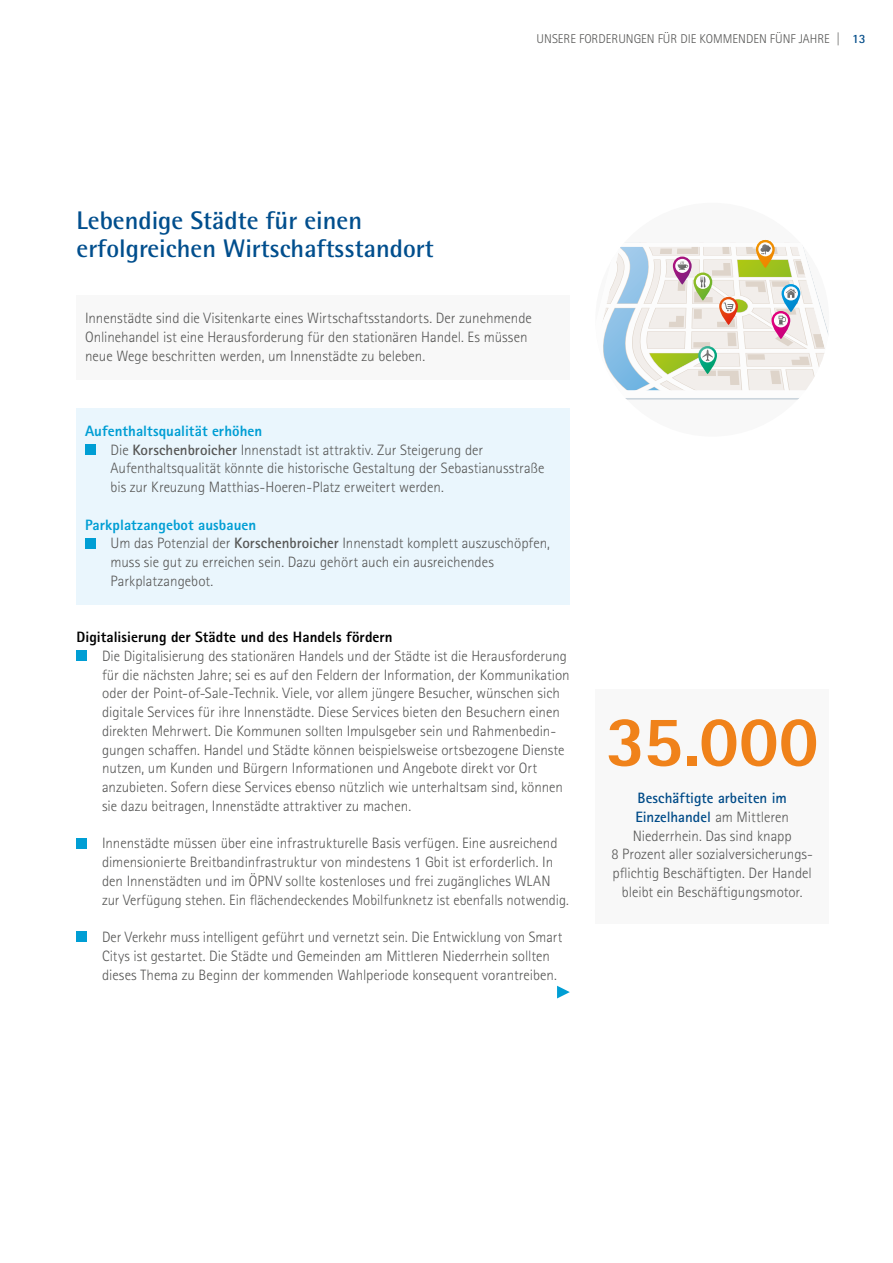
<style>
.page{position:relative;width:893px;height:1263px;background:#fff}
.page>*{position:absolute;margin:0;border:0;box-sizing:border-box;transform-origin:0 0}
.t1{font:800 72px "Rotis Sans Serif Pro";color:#f0821a}
.t2{font:700 25.5px/28.5px "Rotis Semi Sans Pro";color:#004e8d}
.t3{font:300 15px/18.8px "Rotis Sans Serif Pro";color:#575756}
.t4{font:800 15px "Rotis Sans Serif Pro";letter-spacing:.005em;color:#000}
.t5{font:300 12.75px "Rotis Sans Serif Pro";color:#575756}
.s1{font-weight:700;color:#004b88}
.s2{font-weight:800;color:#009ed4}
.s3{font-weight:700}
</style>
<div class="page">
<div style="left:77px;top:295px;width:493px;height:85px;background:#f8f8f8"></div>
<div style="left:77px;top:650px;width:10px;height:11px;background:#009ed4"></div>
<div style="left:77px;top:838px;width:10px;height:10px;background:#009ed4"></div>
<div style="left:77px;top:931px;width:10px;height:11px;background:#009ed4"></div>
<svg style="left:557px;top:986px;width:13px;height:12px"></svg>
<div style="left:595px;top:203px;width:234px;height:234px;background:#f8f8f8;border-radius:50%"></div>
<svg style="left:756px;top:240px;width:19px;height:28px"></svg>
<svg style="left:603px;top:243px;width:226px;height:156px"></svg>
<div style="left:77px;top:408px;width:493px;height:197px;background:#eaf6fd"></div>
<div style="left:85px;top:444px;width:11px;height:11px;background:#009ed4"></div>
<div style="left:85px;top:538px;width:11px;height:10px;background:#009ed4"></div>
<div style="left:595px;top:689px;width:234px;height:234px;background:#f8f8f8"></div>
<h2 class="t2" style="left:77px;top:206px;width:359px">Lebendige Städte für einen erfolgreichen Wirtschaftsstandort</h2>
<p class="t5" style="left:537px;top:31px;width:331px">UNSERE FORDERUNGEN FÜR DIE KOMMENDEN FÜNF JAHRE | <span class="s1">13</span></p>
<p class="t3" style="left:85px;top:309px;width:448px">Innenstädte sind die Visitenkarte eines Wirtschaftsstandorts. Der zunehmende<br>Onlinehandel ist eine Herausforderung für den stationären Handel. Es müssen neue Wege beschritten werden, um Innenstädte zu beleben.</p>
<p class="t3" style="left:111px;top:422px;width:436px;text-indent:-26px"><span class="s2">Aufenthaltsqualität erhöhen<br></span>Die <span class="s3">Korschenbroicher</span> Innenstadt ist attraktiv. Zur Steigerung der Aufenthaltsqualität könnte die historische Gestaltung der Sebastianusstraße bis zur Kreuzung Matthias-Hoeren-Platz erweitert werden.</p>
<p class="t3" style="left:111px;top:515px;width:441px;text-indent:-26px"><span class="s2">Parkplatzangebot ausbauen<br></span>Um das Potenzial der <span class="s3">Korschenbroicher</span> Innenstadt komplett auszuschöpfen, muss sie gut zu erreichen sein. Dazu gehört auch ein ausreichendes Parkplatzangebot.</p>
<p class="t4" style="left:77px;top:627px;width:318px">Digitalisierung der Städte und des Handels fördern</p>
<p class="t3" style="left:102px;top:647px;width:469px">Die Digitalisierung des stationären Handels und der Städte ist die Herausforderung für die nächsten Jahre; sei es auf den Feldern der Information, der Kommunikation oder der Point-of-Sale-Technik. Viele, vor allem jüngere Besucher, wünschen sich digitale Services für ihre Innenstädte. Diese Services bieten den Besuchern einen direkten Mehrwert. Die Kommunen sollten Impulsgeber sein und Rahmenbedin&shy;gungen schaffen. Handel und Städte können beispielsweise ortsbezogene Dienste nutzen, um Kunden und Bürgern Informationen und Angebote direkt vor Ort anzubieten. Sofern diese Services ebenso nützlich wie unterhaltsam sind, können sie dazu beitragen, Innenstädte attraktiver zu machen.</p>
<p class="t3" style="left:102px;top:834px;width:468px">Innenstädte müssen über eine infrastrukturelle Basis verfügen. Eine ausreichend dimensionierte Breitbandinfrastruktur von mindestens 1 Gbit ist erforderlich. In den Innenstädten und im ÖPNV sollte kostenloses und frei zugängliches WLAN zur Verfügung stehen. Ein flächendeckendes Mobilfunknetz ist ebenfalls notwendig.</p>
<p class="t3" style="left:102px;top:928px;width:462px">Der Verkehr muss intelligent geführt und vernetzt sein. Die Entwicklung von Smart<br>Citys ist gestartet. Die Städte und Gemeinden am Mittleren Niederrhein sollten dieses Thema zu Beginn der kommenden Wahlperiode konsequent vorantreiben.</p>
<h1 class="t1" style="left:606px;top:695px;width:214px">35.000</h1>
<p class="t3" style="left:611px;top:789px;width:203px;text-align:center"><span class="s1">Beschäftigte arbeiten im<br>Einzelhandel</span> am Mittleren<br>Niederrhein. Das sind knapp<br>8 Prozent aller sozialversicherungs&shy;pflichtig Beschäftigten. Der Handel bleibt ein Beschäftigungsmotor.</p>
</div>
